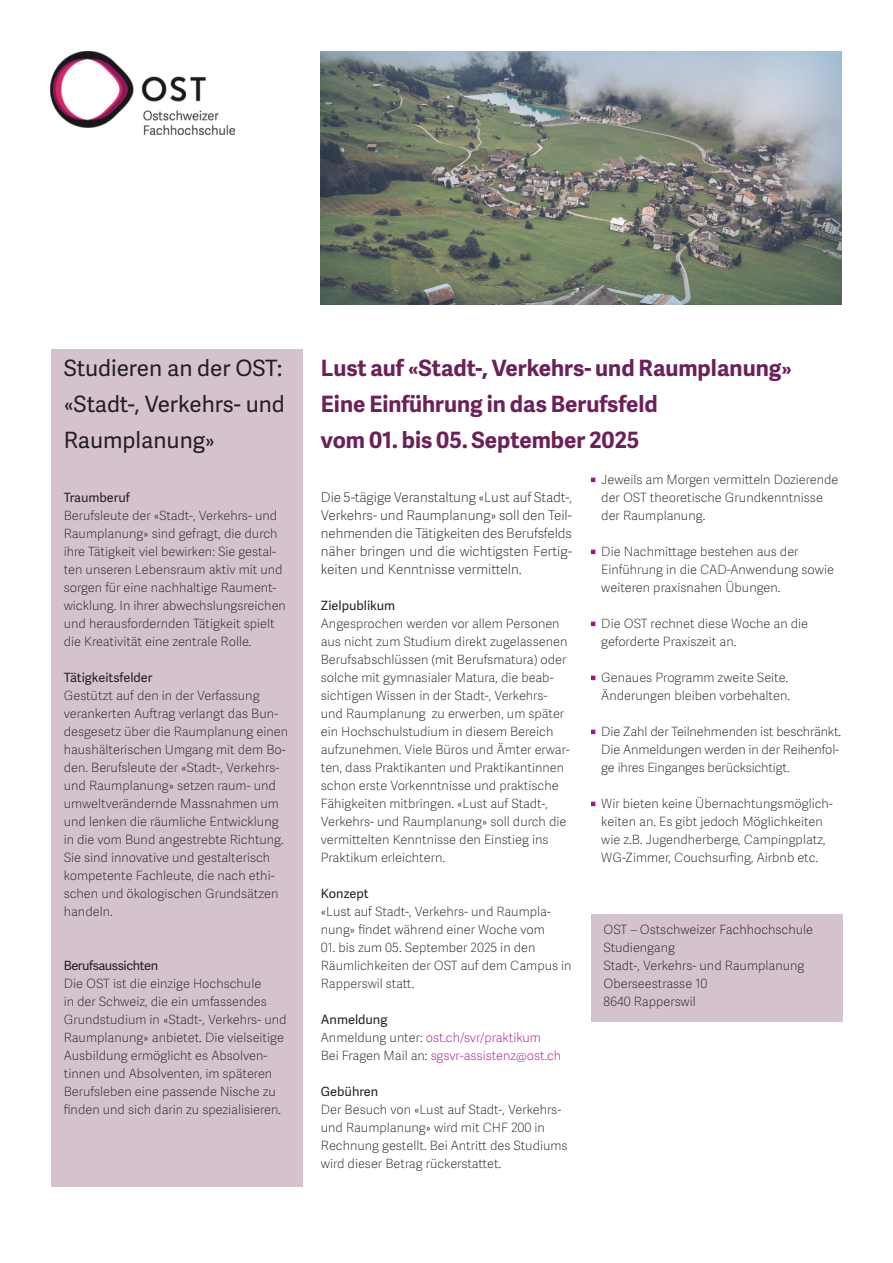
<style>
.page{position:relative;width:893px;height:1263px;background:#fff}
.page>*{position:absolute;margin:0;border:0;box-sizing:border-box;transform-origin:0 0}
.Text__Übertitel_fett_Brombeer{font:700 22.5px/36px "Adelle Sans";color:#6d2058}
.Text__Übertitel{font:22.5px/36px "Adelle Sans";color:#231f20}
.Text__Einleitung_fett{font:100 13.5px/18px "Adelle Sans";color:#231f20;text-align:justify}
.Text__Einleitung_normal{font:100 12.75px/18px "Adelle Sans";color:#231f20}
.Text{font:100 12.75px "Adelle Sans";color:#231f20}
.Text__Einleitung_normal-2{font:100 12.75px/18px "Adelle Sans";color:#ac1281}
.s1{font-weight:400}
.s2{font-weight:400;color:#231f20}
.s3{color:#231f20}
</style>
<div class="page">
<div style="left:320px;top:50px;width:522px;height:256px;background:#0068a5;opacity:.49"></div>
<img style="left:50px;top:52px;width:184px;height:82px">
<div style="left:51px;top:349px;width:251px;height:837px;background:#d4c3cd"></div>
<div style="left:591px;top:914px;width:252px;height:107px;background:#d4c3cd"></div>
<p class="Text__Übertitel" style="left:64px;top:350px;width:223px">Studieren an der OST: «Stadt-, Verkehrs- und<br>Raumplanung»</p>
<p class="Text__Einleitung_normal" style="left:64px;top:489px;width:224px"><span class="s1">Traumberuf<br></span>Berufsleute der «Stadt-, Verkehrs- und Raumplanung» sind gefragt, die durch ihre Tätigkeit viel bewirken: Sie gestal&shy;ten unseren Lebensraum aktiv mit und sorgen für eine nachhaltige Raument&shy;wicklung. In ihrer abwechslungsreichen und herausfordernden Tätigkeit spielt die Kreativität eine zentrale Rolle.</p>
<p class="Text__Einleitung_normal" style="left:64px;top:669px;width:226px"><span class="s1">Tätigkeitsfelder<br></span>Gestützt auf den in der Verfassung verankerten Auftrag verlangt das Bun&shy;desgesetz über die Raumplanung einen haushälterischen Umgang mit dem Bo&shy;den. Berufsleute der «Stadt-, Verkehrs&shy;und Raumplanung» setzen raum- und umweltverändernde Massnahmen um und lenken die räumliche Entwicklung in die vom Bund angestrebte Richtung.<br>Sie sind innovative und gestalterisch kompetente Fachleute, die nach ethi&shy;schen und ökologischen Grundsätzen handeln.</p>
<p class="Text__Einleitung_normal" style="left:64px;top:957px;width:224px"><span class="s1">Berufsaussichten<br></span>Die OST ist die einzige Hochschule<br>in der Schweiz, die ein umfassendes Grundstudium in «Stadt-, Verkehrs- und Raumplanung» anbietet. Die vielseitige Ausbildung ermöglicht es Absolven&shy;tinnen und Absolventen, im späteren Berufsleben eine passende Nische zu finden und sich darin zu spezialisieren.</p>
<p class="Text__Übertitel_fett_Brombeer" style="left:321px;top:349px;width:472px">Lust auf «Stadt-, Verkehrs- und Raumplanung»<br>Eine Einführung in das Berufsfeld<br>vom 01. bis 05. September 2025</p>
<p class="Text__Einleitung_fett" style="left:321px;top:489px;width:253px">Die 5-tägige Veranstaltung «Lust auf Stadt-, Verkehrs- und Raumplanung» soll den Teil&shy;nehmenden die Tätigkeiten des Berufsfelds näher bringen und die wichtigsten Fertig&shy;keiten und Kenntnisse vermitteln.</p>
<p class="Text__Einleitung_normal" style="left:321px;top:597px;width:250px"><span class="s1">Zielpublikum<br></span>Angesprochen werden vor allem Personen aus nicht zum Studium direkt zugelassenen Berufsabschlüssen (mit Berufsmatura) oder solche mit gymnasialer Matura, die beab&shy;sichtigen Wissen in der Stadt-, Verkehrs&shy;und Raumplanung zu erwerben, um später ein Hochschulstudium in diesem Bereich aufzunehmen. Viele Büros und Ämter erwar&shy;ten, dass Praktikanten und Praktikantinnen schon erste Vorkenntnisse und praktische Fähigkeiten mitbringen. «Lust auf Stadt-, Verkehrs- und Raumplanung» soll durch die vermittelten Kenntnisse den Einstieg ins Praktikum erleichtern.</p>
<p class="Text__Einleitung_normal" style="left:321px;top:885px;width:231px"><span class="s1">Konzept<br></span>«Lust auf Stadt-, Verkehrs- und Raumpla&shy;nung» findet während einer Woche vom</p>
<p class="Text__Einleitung_normal" style="left:321px;top:939px;width:252px">01. bis zum 05. September 2025 in den<br>Räumlichkeiten der OST auf dem Campus in<br>Rapperswil statt.</p>
<p class="Text__Einleitung_normal-2" style="left:321px;top:1011px;width:242px"><span class="s2">Anmeldung<br></span><span class="s3">Anmeldung unter:</span> ost.ch/svr/praktikum<br><span class="s3">Bei Fragen Mail an:</span> sgsvr-assistenz@ost.ch</p>
<p class="Text__Einleitung_normal" style="left:321px;top:1083px;width:248px"><span class="s1">Gebühren<br></span>Der Besuch von «Lust auf Stadt-, Verkehrs&shy;und Raumplanung» wird mit CHF 200 in Rechnung gestellt. Bei Antritt des Studiums wird dieser Betrag rückerstattet.</p>
<p class="Text__Einleitung_normal" style="left:601px;top:471px;width:239px;text-indent:-11px"><sup>.</sup> Jeweils am Morgen vermitteln Dozierende der OST theoretische Grundkenntnisse der Raumplanung.</p>
<p class="Text__Einleitung_normal" style="left:601px;top:543px;width:234px;text-indent:-11px"><sup>.</sup> Die Nachmittage bestehen aus der<br>Einführung in die CAD-Anwendung sowie weiteren praxisnahen Übungen.</p>
<p class="Text__Einleitung_normal" style="left:601px;top:615px;width:208px;text-indent:-11px"><sup>.</sup> Die OST rechnet diese Woche an die geforderte Praxiszeit an.</p>
<p class="Text__Einleitung_normal" style="left:591px;top:669px;width:201px;text-align:right"><sup>.</sup> Genaues Programm zweite Seite.<br>Änderungen bleiben vorbehalten.</p>
<p class="Text__Einleitung_normal" style="left:601px;top:723px;width:241px;text-indent:-11px"><sup>.</sup> Die Zahl der Teilnehmenden ist beschränkt.<br>Die Anmeldungen werden in der Reihenfol&shy;ge ihres Einganges berücksichtigt.</p>
<p class="Text__Einleitung_normal" style="left:591px;top:795px;width:244px;text-align:center"><sup>.</sup> Wir bieten keine Übernachtungsmöglich&shy;keiten an. Es gibt jedoch Möglichkeiten wie z.B. Jugendherberge, Campingplatz, WG-Zimmer, Couchsurfing, Airbnb etc.</p>
<p class="Text" style="left:603px;top:922px;width:211px">OST – Ostschweizer Fachhochschule</p>
<p class="Text" style="left:603px;top:940px;width:73px">Studiengang</p>
<p class="Text" style="left:603px;top:958px;width:203px">Stadt-, Verkehrs- und Raumplanung</p>
<p class="Text" style="left:603px;top:976px;width:105px">Oberseestrasse 10</p>
<p class="Text" style="left:603px;top:994px;width:94px">8640 Rapperswil</p>
</div>
